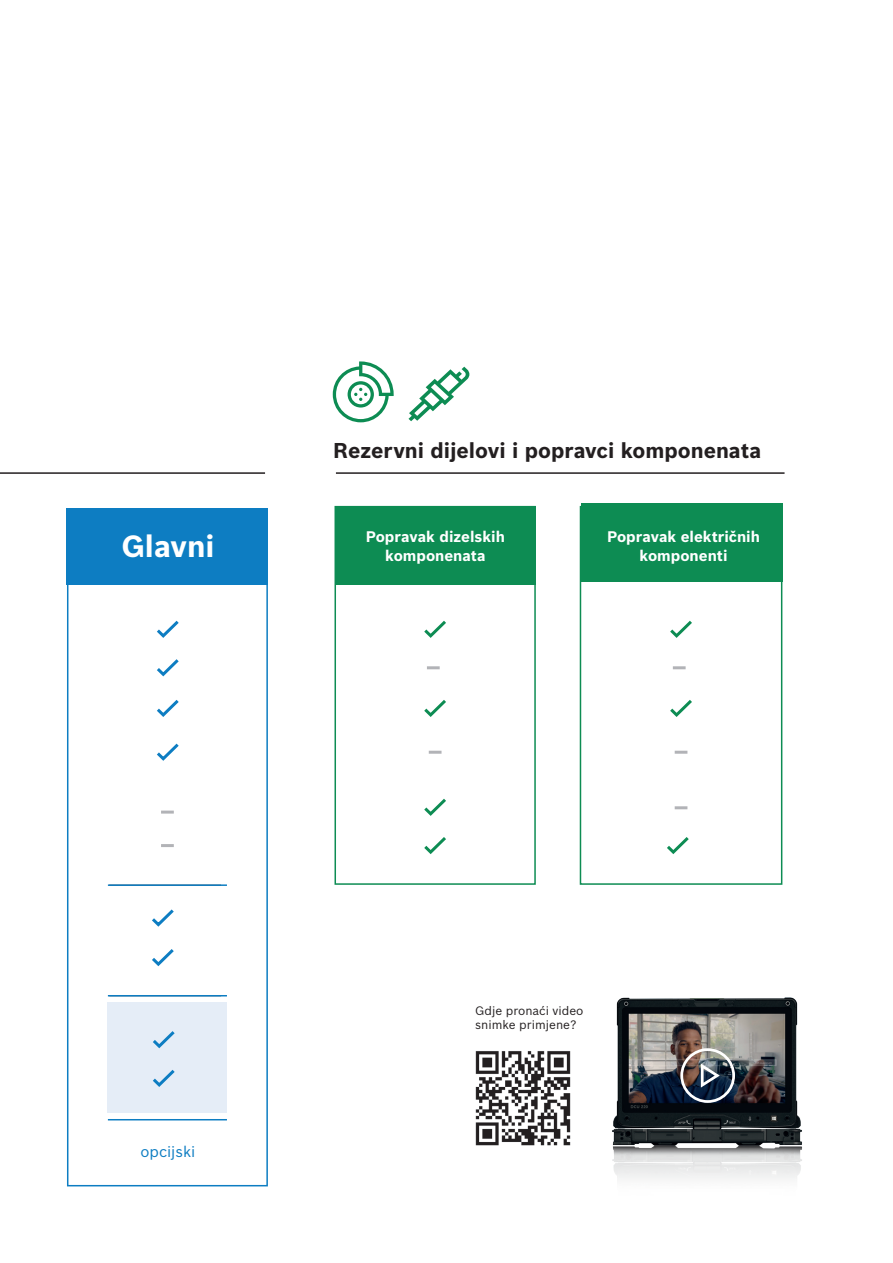
<style>
.page{position:relative;width:893px;height:1263px;background:#fff}
.page>*{position:absolute;margin:0;border:0;box-sizing:border-box;transform-origin:0 0}
.t1{font:700 30px "Bosch Sans";color:#fff}
.POdnaslov{font:700 21px "Bosch Sans";color:#231f20}
.t2{font:700 15px/19.5px "Bosch Sans";color:#fff;text-align:center}
.t3{font:15px "Bosch Sans";color:#0d7dc2}
.Tablica_tekst{font:12px/14.4px "Bosch Sans";color:#231f20}
</style>
<div class="page">
<div style="left:67px;top:509px;width:201px;height:677px;border:2px solid #0d7dc2"></div>
<svg style="left:408px;top:367px;width:61px;height:54px"></svg>
<svg style="left:333px;top:361px;width:61px;height:61px"></svg>
<hr style="left:108px;top:1119px;width:119px;height:1px;background:#0d7dc2">
<hr style="left:0;top:472px;width:265px;height:2px;background:#231f20">
<hr style="left:336px;top:472px;width:448px;height:2px;background:#231f20">
<div style="left:108px;top:1002px;width:119px;height:111px;background:#e5edf7"></div>
<hr style="left:108px;top:884px;width:119px;height:2px;background:#0d7dc2">
<hr style="left:108px;top:995px;width:119px;height:1px;background:#0d7dc2">
<svg style="left:157px;top:620px;width:22px;height:18px"></svg>
<svg style="left:157px;top:659px;width:22px;height:18px"></svg>
<svg style="left:157px;top:700px;width:22px;height:17px"></svg>
<svg style="left:157px;top:743px;width:22px;height:18px"></svg>
<img style="left:612px;top:997px;width:190px;height:182px">
<svg style="left:680px;top:1048px;width:55px;height:55px;background:#62666e"></svg>
<div style="left:334px;top:506px;width:202px;height:379px;border:2px solid #0d8c53"></div>
<div style="left:580px;top:506px;width:202px;height:379px;border:2px solid #0d8c53"></div>
<div style="left:67px;top:508px;width:201px;height:77px;background:#0d7dc2"></div>
<div style="left:335px;top:506px;width:201px;height:79px;background:#0d8c53"></div>
<div style="left:581px;top:503px;width:201px;height:79px;background:#0d8c53"></div>
<svg style="left:424px;top:620px;width:22px;height:18px"></svg>
<svg style="left:424px;top:700px;width:22px;height:17px"></svg>
<svg style="left:670px;top:620px;width:22px;height:18px"></svg>
<svg style="left:424px;top:798px;width:22px;height:18px"></svg>
<svg style="left:670px;top:700px;width:22px;height:17px"></svg>
<svg style="left:667px;top:837px;width:22px;height:17px"></svg>
<svg style="left:152px;top:909px;width:22px;height:18px"></svg>
<svg style="left:152px;top:949px;width:22px;height:18px"></svg>
<svg style="left:153px;top:1031px;width:22px;height:18px"></svg>
<svg style="left:153px;top:1070px;width:22px;height:17px"></svg>
<svg style="left:161px;top:844px;width:13px;height:3px"></svg>
<svg style="left:161px;top:810px;width:13px;height:3px"></svg>
<svg style="left:675px;top:806px;width:12px;height:3px"></svg>
<svg style="left:429px;top:751px;width:12px;height:3px"></svg>
<svg style="left:675px;top:751px;width:12px;height:3px"></svg>
<svg style="left:427px;top:666px;width:13px;height:3px"></svg>
<svg style="left:673px;top:666px;width:13px;height:3px"></svg>
<svg style="left:424px;top:837px;width:22px;height:17px"></svg>
<img style="left:475px;top:1051px;width:96px;height:95px">
<p class="POdnaslov" style="left:333px;top:435px;width:429px">Rezervni dijelovi i popravci komponenata</p>
<p class="t1" style="left:121px;top:523px;width:95px">Glavni</p>
<p class="t2" style="left:366px;top:525px;width:141px">Popravak dizelskih komponenata</p>
<p class="t2" style="left:607px;top:525px;width:155px">Popravak električnih komponenti</p>
<p class="t3" style="left:141px;top:1141px;width:56px">opcijski</p>
<p class="Tablica_tekst" style="left:475px;top:1002px;width:110px">Gdje pronaći video snimke primjene?</p>
</div>
